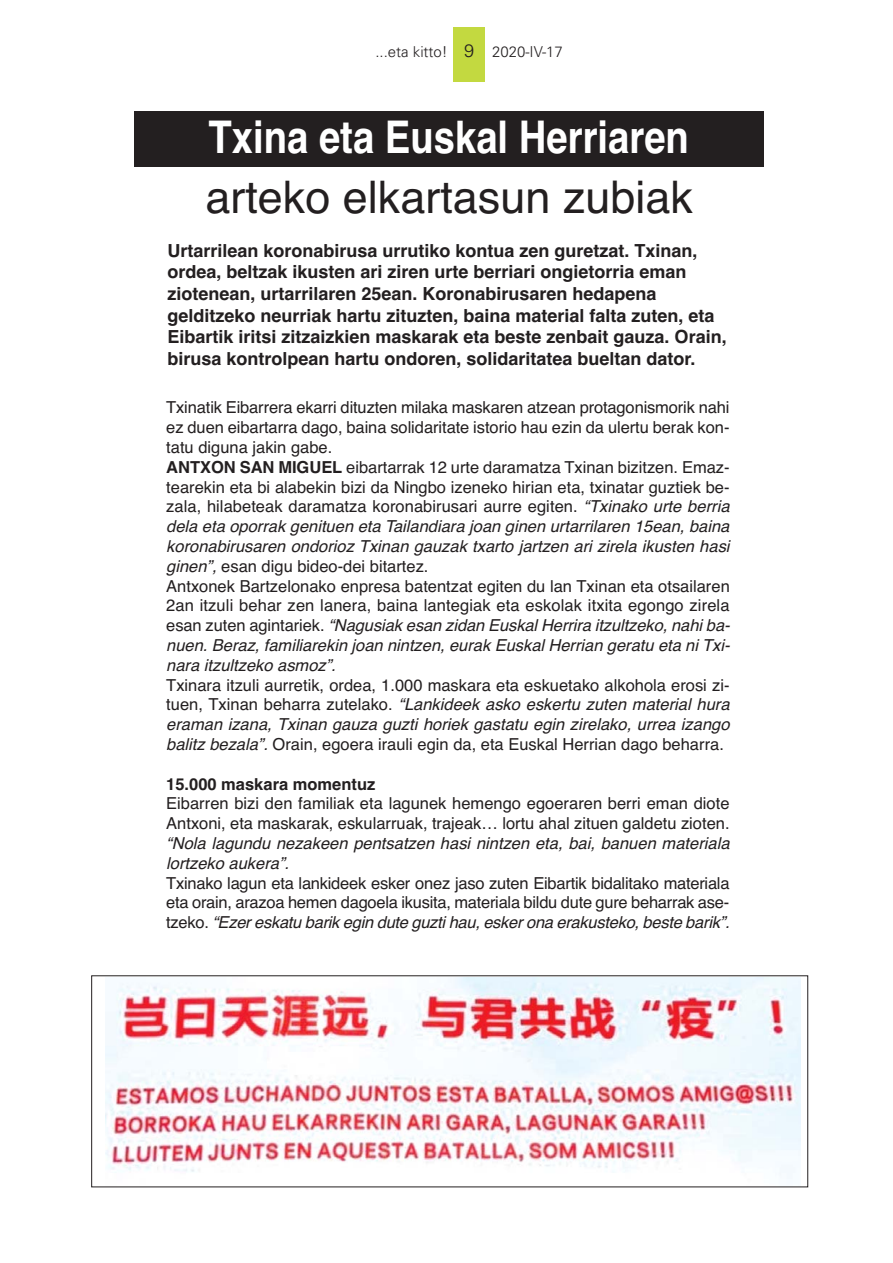
<style>
.page{position:relative;width:893px;height:1263px;background:#fff}
.page>*{position:absolute;margin:0;border:0;box-sizing:border-box;transform-origin:0 0}
.t1{font:700 45px "Helvetica";color:#fff;scale:.85 1}
.t2{font:45px "Helvetica";color:#231f20}
.t3{font:700 18px/21.6px "Helvetica";color:#231f20}
.t4{font:300 18px "Univers";color:#231f20}
.t5{font:16.5px/19.8px "Helvetica";color:#231f20}
.t6{font:italic 16.5px/19.8px "Helvetica";color:#231f20}
.t7{font:700 16.5px "Helvetica";color:#231f20}
.t8{font:300 15px "Univers";color:#231f20}
.s1{font-weight:700}
.s2{font-style:italic}
</style>
<div class="page">
<div style="left:454px;top:27px;width:31px;height:54px;background:#c3d940"></div>
<div style="left:134px;top:111px;width:629px;height:55px;background:#231f20"></div>
<img style="left:106px;top:977px;width:695px;height:202px">
<p class="t4" style="left:464px;top:44px;width:12px">9</p>
<p class="t8" style="left:375px;top:46px;width:74px">...eta kitto!</p>
<p class="t8" style="left:492px;top:46px;width:72px">2020-IV-17</p>
<h1 class="t1" style="left:208px;top:121px;width:567px">Txina eta Euskal Herriaren</h1>
<h1 class="t2" style="left:205px;top:180px;width:489px">arteko elkartasun zubiak</h1>
<p class="t3" style="left:167px;top:242px;width:561px">Urtarrilean koronabirusa urrutiko kontua zen guretzat. Txinan, ordea, beltzak ikusten ari ziren urte berriari ongietorria eman ziotenean, urtarrilaren 25ean. Koronabirusaren hedapena gelditzeko neurriak hartu zituzten, baina material falta zuten, eta Eibartik iritsi zitzaizkien maskarak eta beste zenbait gauza. Orain, birusa kontrolpean hartu ondoren, solidaritatea bueltan dator.</p>
<p class="t5" style="left:166px;top:399px;width:565px">Txinatik Eibarrera ekarri dituzten milaka maskaren atzean protagonismorik nahi ez duen eibartarra dago, baina solidaritate istorio hau ezin da ulertu berak kon&shy;tatu diguna jakin gabe.<br><span class="s1">ANTXON SAN MIGUEL</span> eibartarrak 12 urte daramatza Txinan bizitzen. Emaz&shy;tearekin eta bi alabekin bizi da Ningbo izeneko hirian eta, txinatar guztiek be&shy;zala, hilabeteak daramatza koronabirusari aurre egiten. <span class="s2">“Txinako urte berria dela eta oporrak genituen eta Tailandiara joan ginen urtarrilaren 15ean, baina koronabirusaren ondorioz Txinan gauzak txarto jartzen ari zirela ikusten hasi ginen”,</span> esan digu bideo-dei bitartez.<br>Antxonek Bartzelonako enpresa batentzat egiten du lan Txinan eta otsailaren 2an itzuli behar zen lanera, baina lantegiak eta eskolak itxita egongo zirela esan zuten agintariek. <span class="s2">“Nagusiak esan zidan Euskal Herrira itzultzeko, nahi ba&shy;nuen. Beraz, familiarekin joan nintzen, eurak Euskal Herrian geratu eta ni Txi&shy;nara itzultzeko asmoz”.</span></p>
<p class="t5" style="left:166px;top:677px;width:565px;text-align:justify">Txinara itzuli aurretik, ordea, 1.000 maskara eta eskuetako alkohola erosi zi&shy;tuen, Txinan beharra zutelako. <span class="s2">“Lankideek asko eskertu zuten material hura eraman izana, Txinan gauza guzti horiek gastatu egin zirelako, urrea izango balitz bezala”.</span> Orain, egoera irauli egin da, eta Euskal Herrian dago beharra.</p>
<p class="t7" style="left:166px;top:778px;width:211px">15.000 maskara momentuz</p>
<p class="t5" style="left:166px;top:795px;width:565px">Eibarren bizi den familiak eta lagunek hemengo egoeraren berri eman diote<br>Antxoni, eta maskarak, eskularruak, trajeak… lortu ahal zituen galdetu zioten.</p>
<p class="t6" style="left:166px;top:835px;width:565px">“Nola lagundu nezakeen pentsatzen hasi nintzen eta, bai, banuen materiala lortzeko aukera”.</p>
<p class="t5" style="left:166px;top:875px;width:565px;text-align:justify">Txinako lagun eta lankideek esker onez jaso zuten Eibartik bidalitako materiala eta orain, arazoa hemen dagoela ikusita, materiala bildu dute gure beharrak ase&shy;tzeko. <span class="s2">“Ezer eskatu barik egin dute guzti hau, esker ona erakusteko, beste barik”.</span></p>
</div>
